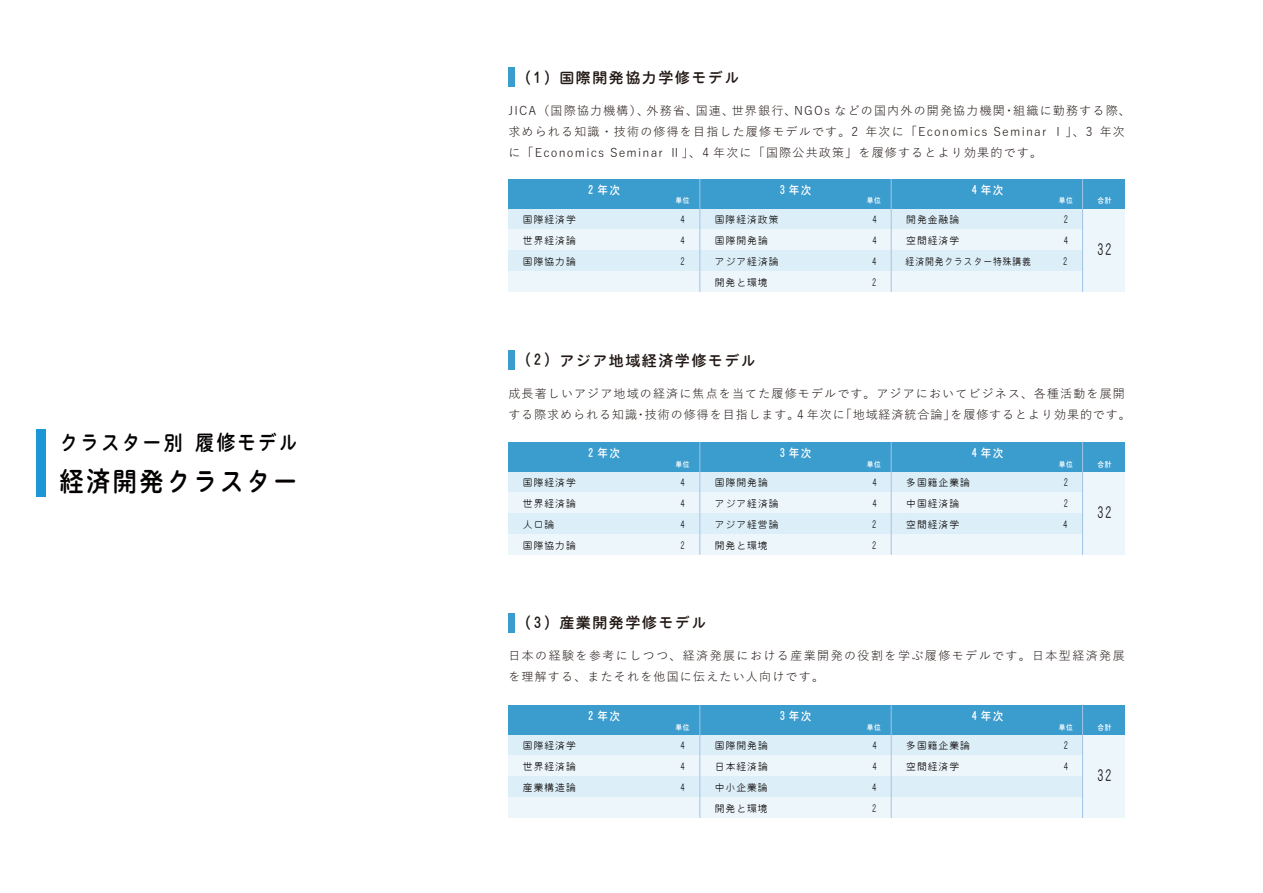
<style>
.page{position:relative;width:1263px;height:893px;background:#fff}
.page>*{position:absolute;margin:0;border:0;box-sizing:border-box;transform-origin:0 0}
.t1{font:27px "EPSON FUTO MARUGO";letter-spacing:.1em;color:#040000;scale:.9 1}
.t2{font:21px "EPSON FUTO MARUGO";letter-spacing:.1em;color:#040000;scale:.9 1}
.t3{font:15px "EPSON FUTO MARUGO";letter-spacing:.1em;color:#221815}
.t4{font:15px "EPSON MARUGO";color:#040000;scale:.9 1}
.t5{font:12px/21px "Yu Gothic";letter-spacing:.1em;color:#221815}
.t6{font:12px/21px "Yu Gothic";letter-spacing:.12em;color:#221815}
.t7{font:11.85px "EPSON FUTO MARUGO";letter-spacing:.245em;color:#fff;scale:.9 1}
.t8{font:9.75px/20.9px "EPSON MARUGO";letter-spacing:.1em;color:#040000}
.t9{font:9.75px/20.9px "EPSON MARUGO";letter-spacing:.1em;color:#040000;scale:.9 1}
.t10{font:7.5px "EPSON FUTO MARUGO";letter-spacing:.1em;color:#fff;scale:.9 1}
</style>
<div class="page">
<div style="left:508px;top:208px;width:617px;height:84px;background:#edf6fb"></div>
<div style="left:508px;top:208px;width:574px;height:21px;background:#dceef7"></div>
<div style="left:508px;top:250px;width:574px;height:21px;background:#dceef7"></div>
<div style="left:508px;top:179px;width:617px;height:29px;background:#3b9cce"></div>
<hr style="left:699px;top:179px;width:1px;height:113px;background:#a2c3e7">
<hr style="left:891px;top:179px;width:1px;height:113px;background:#a2c3e7">
<hr style="left:1082px;top:179px;width:1px;height:113px;background:#a2c3e7">
<div style="left:508px;top:471px;width:617px;height:84px;background:#edf6fb"></div>
<div style="left:508px;top:471px;width:574px;height:21px;background:#dceef7"></div>
<div style="left:508px;top:513px;width:574px;height:21px;background:#dceef7"></div>
<div style="left:508px;top:442px;width:617px;height:29px;background:#3b9cce"></div>
<hr style="left:699px;top:442px;width:1px;height:113px;background:#a2c3e7">
<hr style="left:891px;top:442px;width:1px;height:113px;background:#a2c3e7">
<hr style="left:1082px;top:442px;width:1px;height:113px;background:#a2c3e7">
<div style="left:508px;top:734px;width:617px;height:84px;background:#edf6fb"></div>
<div style="left:508px;top:734px;width:574px;height:21px;background:#dceef7"></div>
<div style="left:508px;top:776px;width:574px;height:21px;background:#dceef7"></div>
<div style="left:508px;top:705px;width:617px;height:29px;background:#3b9cce"></div>
<hr style="left:699px;top:705px;width:1px;height:113px;background:#a2c3e7">
<hr style="left:891px;top:705px;width:1px;height:113px;background:#a2c3e7">
<hr style="left:1082px;top:705px;width:1px;height:113px;background:#a2c3e7">
<div style="left:508px;top:68px;width:6px;height:19px;background:#3b9cce"></div>
<div style="left:508px;top:350px;width:6px;height:19px;background:#3b9cce"></div>
<div style="left:508px;top:613px;width:6px;height:19px;background:#3b9cce"></div>
<div style="left:37px;top:429px;width:9px;height:67px;background:#1c96d4"></div>
<h2 class="t2" style="left:59px;top:432px;width:266px">クラスター別 履修モデル</h2>
<h1 class="t1" style="left:59px;top:468px;width:266px">経済開発クラスター</h1>
<p class="t3" style="left:517px;top:70px;width:224px">（1）国際開発協力学修モデル</p>
<p class="t5" style="left:508px;top:99px;width:624px">JICA（国際協力機構）、外務省、国連、世界銀行、NGOs などの国内外の開発協力機関・組織に勤務する際、求められる知識・技術の修得を目指した履修モデルです。2 年次に「Economics Seminar Ⅰ」、3 年次に「Economics Seminar Ⅱ」、4 年次に「国際公共政策」を履修するとより効果的です。</p>
<p class="t7" style="left:588px;top:183px;width:37px">2年次</p>
<p class="t7" style="left:780px;top:183px;width:37px">3年次</p>
<p class="t7" style="left:972px;top:183px;width:37px">4年次</p>
<p class="t10" style="left:675px;top:197px;width:17px">単位</p>
<p class="t10" style="left:867px;top:197px;width:17px">単位</p>
<p class="t10" style="left:1059px;top:197px;width:17px">単位</p>
<p class="t10" style="left:1097px;top:197px;width:17px">合計</p>
<p class="t8" style="left:523px;top:209px;width:55px">国際経済学</p>
<p class="t9" style="left:680px;top:209px;width:6px">4<br>4</p>
<p class="t8" style="left:523px;top:251px;width:55px">国際協力論</p>
<p class="t9" style="left:680px;top:251px;width:6px">2</p>
<p class="t9" style="left:872px;top:251px;width:6px">4</p>
<p class="t8" style="left:715px;top:272px;width:55px">開発と環境</p>
<p class="t9" style="left:872px;top:272px;width:6px">2</p>
<p class="t8" style="left:715px;top:209px;width:65px">国際経済政策</p>
<p class="t9" style="left:872px;top:209px;width:6px">4<br>4</p>
<p class="t8" style="left:523px;top:230px;width:55px">世界経済論</p>
<p class="t8" style="left:715px;top:230px;width:55px">国際開発論</p>
<p class="t8" style="left:715px;top:251px;width:65px">アジア経済論</p>
<p class="t8" style="left:906px;top:209px;width:55px">開発金融論</p>
<p class="t9" style="left:1064px;top:209px;width:6px">2<br>4</p>
<p class="t8" style="left:906px;top:230px;width:55px">空間経済学</p>
<p class="t9" style="left:906px;top:251px;width:141px">経済開発クラスター特殊講義</p>
<p class="t9" style="left:1063px;top:251px;width:6px">2</p>
<p class="t4" style="left:1097px;top:242px;width:18px">32</p>
<p class="t3" style="left:517px;top:353px;width:240px">（2）アジア地域経済学修モデル</p>
<p class="t5" style="left:508px;top:381px;width:624px">成長著しいアジア地域の経済に焦点を当てた履修モデルです。アジアにおいてビジネス、各種活動を展開する際求められる知識・技術の修得を目指します。4 年次に「地域経済統合論」を履修するとより効果的です。</p>
<p class="t7" style="left:588px;top:446px;width:37px">2年次</p>
<p class="t7" style="left:780px;top:446px;width:37px">3年次</p>
<p class="t7" style="left:972px;top:446px;width:37px">4年次</p>
<p class="t10" style="left:675px;top:460px;width:17px">単位</p>
<p class="t10" style="left:867px;top:460px;width:17px">単位</p>
<p class="t10" style="left:1059px;top:460px;width:17px">単位</p>
<p class="t10" style="left:1097px;top:460px;width:17px">合計</p>
<p class="t8" style="left:523px;top:472px;width:55px">国際経済学</p>
<p class="t9" style="left:680px;top:472px;width:6px">4<br>4</p>
<p class="t8" style="left:523px;top:514px;width:33px">人口論</p>
<p class="t9" style="left:680px;top:514px;width:6px">4</p>
<p class="t8" style="left:523px;top:535px;width:55px">国際協力論</p>
<p class="t9" style="left:680px;top:535px;width:6px">2</p>
<p class="t8" style="left:523px;top:493px;width:55px">世界経済論</p>
<p class="t8" style="left:906px;top:472px;width:65px">多国籍企業論</p>
<p class="t9" style="left:1064px;top:472px;width:6px">2<br>2</p>
<p class="t8" style="left:715px;top:472px;width:55px">国際開発論</p>
<p class="t9" style="left:872px;top:472px;width:6px">4</p>
<p class="t8" style="left:715px;top:493px;width:65px">アジア経済論</p>
<p class="t9" style="left:872px;top:493px;width:6px">4</p>
<p class="t8" style="left:906px;top:493px;width:55px">中国経済論</p>
<p class="t8" style="left:906px;top:514px;width:55px">空間経済学</p>
<p class="t8" style="left:715px;top:514px;width:65px">アジア経営論</p>
<p class="t9" style="left:1063px;top:514px;width:6px">4</p>
<p class="t8" style="left:715px;top:535px;width:55px">開発と環境</p>
<p class="t9" style="left:872px;top:514px;width:6px">2<br>2</p>
<p class="t4" style="left:1097px;top:505px;width:18px">32</p>
<p class="t3" style="left:517px;top:615px;width:190px">（3）産業開発学修モデル</p>
<p class="t6" style="left:508px;top:644px;width:618px">日本の経験を参考にしつつ、経済発展における産業開発の役割を学ぶ履修モデルです。日本型経済発展を理解する、またそれを他国に伝えたい人向けです。</p>
<p class="t7" style="left:588px;top:709px;width:37px">2年次</p>
<p class="t7" style="left:780px;top:709px;width:37px">3年次</p>
<p class="t7" style="left:972px;top:709px;width:37px">4年次</p>
<p class="t10" style="left:675px;top:723px;width:17px">単位</p>
<p class="t10" style="left:867px;top:723px;width:17px">単位</p>
<p class="t10" style="left:1059px;top:723px;width:17px">単位</p>
<p class="t10" style="left:1097px;top:723px;width:17px">合計</p>
<p class="t8" style="left:523px;top:735px;width:55px">国際経済学</p>
<p class="t9" style="left:680px;top:735px;width:6px">4<br>4</p>
<p class="t8" style="left:523px;top:777px;width:55px">産業構造論</p>
<p class="t9" style="left:680px;top:777px;width:6px">4</p>
<p class="t9" style="left:872px;top:777px;width:6px">4<br>2</p>
<p class="t8" style="left:715px;top:735px;width:55px">国際開発論</p>
<p class="t9" style="left:872px;top:735px;width:6px">4</p>
<p class="t8" style="left:715px;top:756px;width:55px">日本経済論</p>
<p class="t9" style="left:872px;top:756px;width:6px">4</p>
<p class="t8" style="left:523px;top:756px;width:55px">世界経済論</p>
<p class="t8" style="left:715px;top:777px;width:55px">中小企業論開発と環境</p>
<p class="t8" style="left:906px;top:735px;width:65px">多国籍企業論</p>
<p class="t9" style="left:1064px;top:735px;width:6px">2<br>4</p>
<p class="t8" style="left:906px;top:756px;width:55px">空間経済学</p>
<p class="t4" style="left:1097px;top:768px;width:18px">32</p>
</div>
